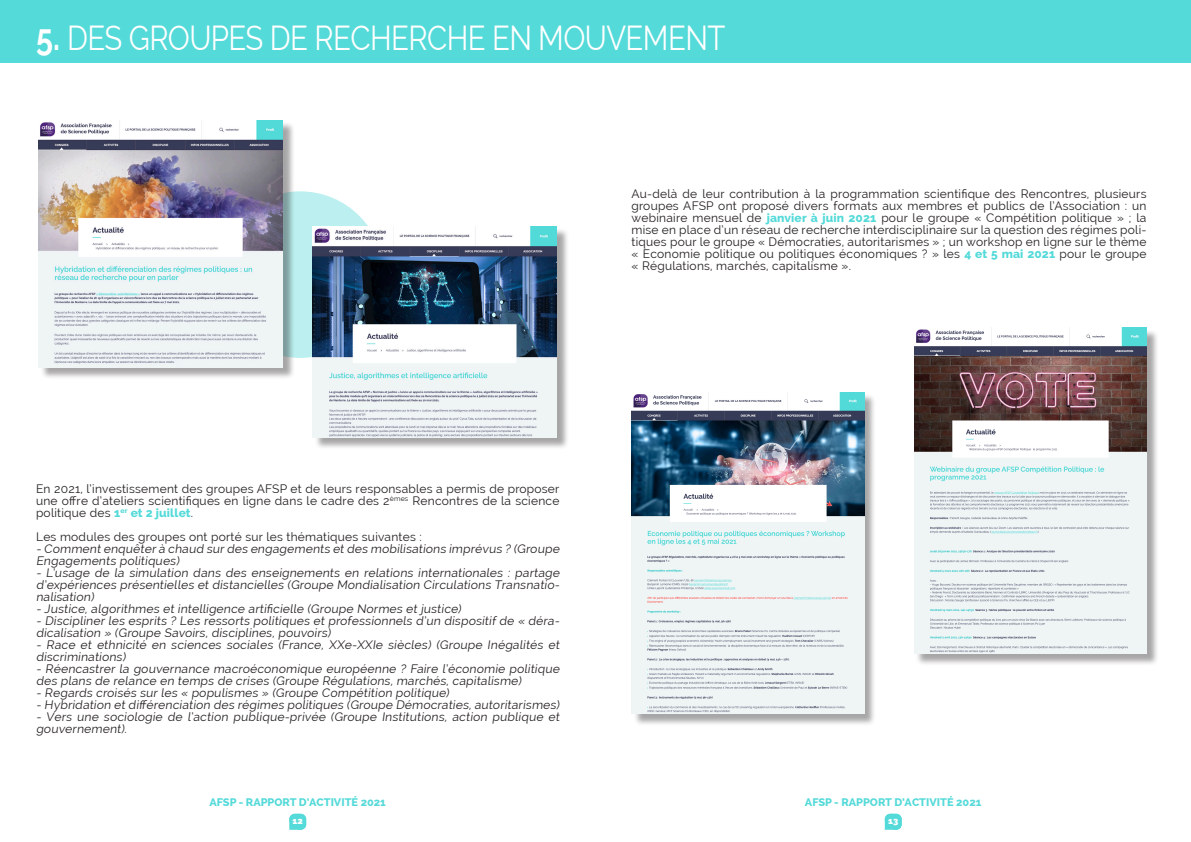
<style>
.page{position:relative;width:1191px;height:842px;background:#fff}
.page>*{position:absolute;margin:0;border:0;box-sizing:border-box;transform-origin:0 0}
.Titre{font:34px "Raleway";letter-spacing:-.02em;color:#fff;scale:.86 1}
.t1{font:12px/12px "Raleway";letter-spacing:.02em;color:#231f20}
.t2{font:800 11px "Raleway";color:#54dad9}
.t3{font:800 9px "Raleway";color:#fff}
.s1{font-weight:700;font-size:36.9px}
.s2{font-weight:800;color:#54dad9}
.s3{color:#59dad9}
</style>
<div class="page">
<svg style="left:289px;top:814px;width:17px;height:16px"></svg>
<svg style="left:884px;top:814px;width:17px;height:16px"></svg>
<div style="left:217px;top:191px;width:166px;height:167px;background:#bcf0f0;border-radius:50%"></div>
<div style="left:0;top:0;width:1191px;height:62px;background:#54dad9"></div>
<div style="left:314px;top:228px;width:255px;height:222px;background:#231f20;opacity:.4"></div>
<img style="left:312px;top:227px;width:245px;height:210px">
<div style="left:40px;top:122px;width:255px;height:258px;background:#231f20;opacity:.4"></div>
<img style="left:39px;top:120px;width:244px;height:247px">
<div style="left:633px;top:394px;width:243px;height:332px;background:#231f20;opacity:.4"></div>
<img style="left:631px;top:392px;width:233px;height:321px">
<div style="left:915px;top:329px;width:244px;height:337px;background:#231f20;opacity:.4"></div>
<img style="left:914px;top:328px;width:232px;height:326px">
<p class="Titre" style="left:36px;top:18px;width:803px"><span class="s1">5.</span> DES GROUPES DE RECHERCHE EN MOUVEMENT</p>
<p class="t1" style="left:631px;top:187px;width:516px;text-align:justify">Au-delà de leur contribution à la programmation scientifique des Rencontres, plusieurs groupes AFSP ont proposé divers formats aux membres et publics de l’Association : un webinaire mensuel de <span class="s2">janvier à juin 2021</span> pour le groupe « Compétition politique » ; la mise en place d’un réseau de recherche interdisciplinaire sur la question des régimes poli&shy;tiques pour le groupe « Démocraties, autoritarismes » ; un workshop en ligne sur le thème « Economie politique ou politiques économiques ? » les <span class="s2">4 et 5 mai 2021</span> pour le groupe « Régulations, marchés, capitalisme ».</p>
<p class="t1" style="left:36px;top:483px;width:525px;text-align:justify">En 2021, l’investissement des groupes AFSP et de leurs responsables a permis de proposer une offre d’ateliers scientifiques en ligne dans le cadre des 2<sup>èmes</sup> Rencontres de la science politique des <span class="s2">1</span><sup>er</sup> <span class="s2">et 2 juillet</span>.</p>
<p class="t1" style="left:36px;top:531px;width:387px">Les modules des groupes ont porté sur les thématiques suivantes :</p>
<p class="t1" style="left:36px;top:543px;width:527px">- Comment enquêter à chaud sur des engagements et des mobilisations imprévus ? (Groupe<br>Engagements politiques)</p>
<p class="t1" style="left:36px;top:567px;width:527px;text-align:justify">- L’usage de la simulation dans des enseignements en relations internationales : partage d’expériences présentielles et distancielles (Groupe Mondialisation Circulations Transnatio&shy;nalisation)</p>
<p class="t1" style="left:36px;top:603px;width:428px">- Justice, algorithmes et intelligence artificielle (Groupe Normes et j ustice)</p>
<p class="t1" style="left:36px;top:615px;width:527px">- Discipliner les esprits ? Les ressorts politiques et professionnels d’un dispositif de « déra&shy;dicalisation » (Groupe Savoirs, disciplines, pouvoirs)</p>
<p class="t1" style="left:36px;top:639px;width:527px">- Race et ethnicité en sciences sociales (France, XXe-XXIe siècles) (Groupe Inégalités et discriminations)</p>
<p class="t1" style="left:36px;top:663px;width:527px">- Réencastrer la gouvernance macroéconomique européenne ? Faire l’économie politique des plans de relance en temps de crises (Groupe Régulations, marchés, capitalisme)</p>
<p class="t1" style="left:36px;top:687px;width:416px">- Regards croisés sur les « populismes » (Groupe Compétition politique)</p>
<p class="t1" style="left:36px;top:699px;width:527px">- Hybridation et différenciation des régimes politiques (Groupe Démocraties, autoritarismes)</p>
<p class="t1" style="left:36px;top:711px;width:527px">- Vers une sociologie de l’action publique-privée (Groupe Institutions, action publique et gouvernement).</p>
<p class="t2" style="left:209px;top:796px;width:178px">AFSP - RAPPORT D’ACTIVITÉ <span class="s3">2021</span></p>
<p class="t2" style="left:805px;top:796px;width:178px">AFSP - RAPPORT D’ACTIVITÉ <span class="s3">2021</span></p>
<p class="t3" style="left:292px;top:816px;width:12px">12</p>
<p class="t3" style="left:888px;top:816px;width:12px">13</p>
</div>
